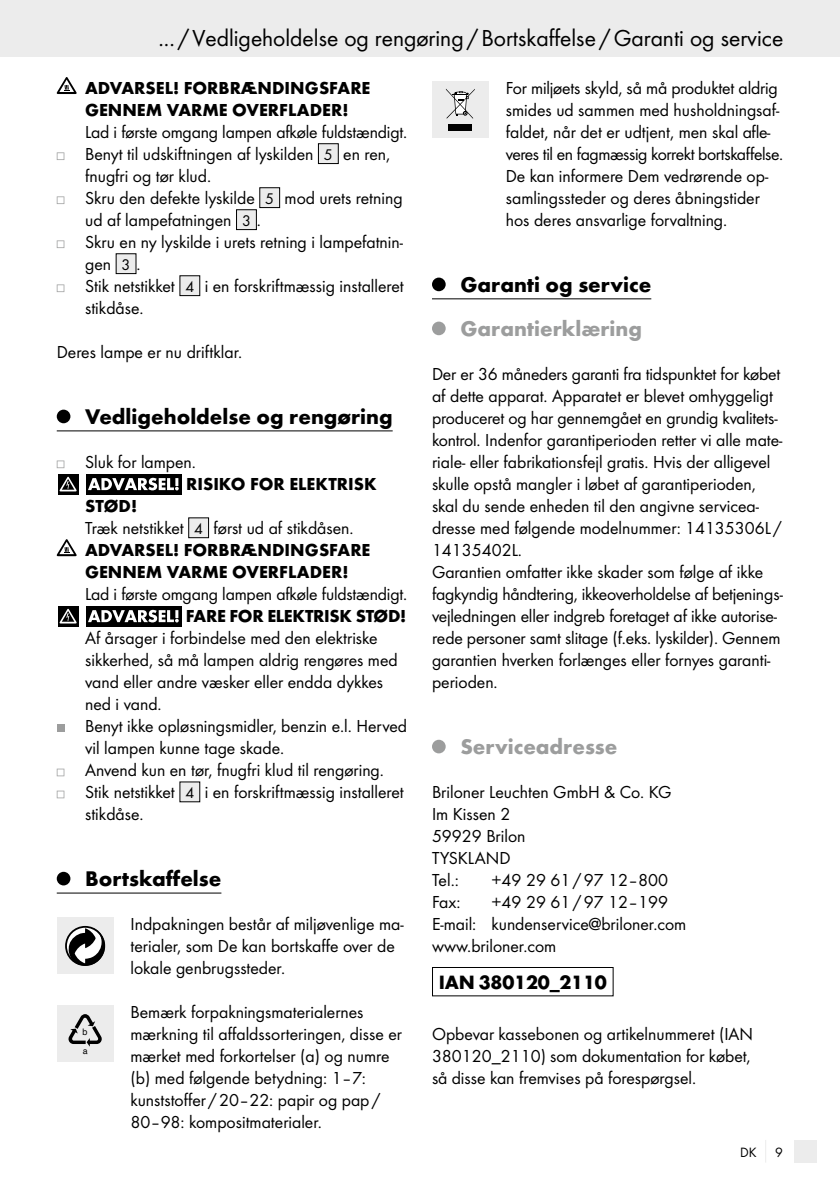
<style>
.page{position:relative;width:840px;height:1191px;background:#fff}
.page>*{position:absolute;margin:0;border:0;box-sizing:border-box;transform-origin:0 0}
.t1{font:24px "Futura Boo";color:#000}
.t2{font:700 22px "Futura";color:#000}
.t3{font:700 22px "Futura";color:#9c9d9d}
.t4{font:700 20px "Futura";letter-spacing:-.01em;color:#000}
.t5{font:18px/22px "Futura Boo";color:#000}
.t6{font:700 18px/22px "Futura";color:#000}
.t7{font:700 18px "Futura";letter-spacing:-.02em;color:#000}
.t8{font:14px "Futura Boo";color:#000}
.t9{font:9px "Helvetica";color:#000}
.t10{font:8.8px "Helvetica";color:#000}
.s1{font-size:16px}
</style>
<div class="page">
<div style="left:794px;top:1140px;width:22px;height:22px;background:#ececec"></div>
<div style="left:0;top:0;width:839px;height:57px;background:#ececec"></div>
<hr style="left:57px;top:430px;width:335px;height:1px;background:#000">
<hr style="left:57px;top:892px;width:164px;height:1px;background:#000">
<svg style="left:57px;top:77px;width:20px;height:17px"></svg>
<svg style="left:57px;top:152px;width:7px;height:8px"></svg>
<div style="left:318px;top:144px;width:20px;height:20px;background:#ececec"></div>
<div style="left:318px;top:143px;width:20px;height:21px;border:1px solid #000"></div>
<svg style="left:57px;top:196px;width:7px;height:8px"></svg>
<div style="left:259px;top:188px;width:20px;height:20px;background:#ececec"></div>
<div style="left:259px;top:187px;width:21px;height:21px;border:1px solid #000"></div>
<div style="left:236px;top:210px;width:20px;height:20px;background:#ececec"></div>
<div style="left:236px;top:209px;width:21px;height:21px;border:1px solid #000"></div>
<svg style="left:57px;top:240px;width:7px;height:8px"></svg>
<div style="left:116px;top:254px;width:20px;height:20px;background:#ececec"></div>
<div style="left:116px;top:253px;width:20px;height:21px;border:1px solid #000"></div>
<svg style="left:57px;top:284px;width:7px;height:8px"></svg>
<div style="left:180px;top:276px;width:20px;height:20px;background:#ececec"></div>
<div style="left:179px;top:275px;width:21px;height:21px;border:1px solid #000"></div>
<div style="left:57px;top:409px;width:13px;height:14px;background:#000;border-radius:50%"></div>
<svg style="left:57px;top:460px;width:7px;height:8px"></svg>
<svg style="left:58px;top:474px;width:20px;height:20px"></svg>
<svg style="left:60px;top:477px;width:17px;height:14px"></svg>
<div style="left:86px;top:474px;width:95px;height:20px;background:#000"></div>
<svg style="left:88px;top:478px;width:91px;height:12px"></svg>
<div style="left:188px;top:518px;width:20px;height:20px;background:#ececec"></div>
<div style="left:188px;top:517px;width:21px;height:21px;border:1px solid #000"></div>
<svg style="left:57px;top:539px;width:20px;height:17px"></svg>
<svg style="left:58px;top:606px;width:20px;height:20px"></svg>
<svg style="left:60px;top:609px;width:17px;height:14px"></svg>
<div style="left:86px;top:606px;width:95px;height:20px;background:#000"></div>
<svg style="left:88px;top:610px;width:91px;height:12px"></svg>
<div style="left:57px;top:724px;width:7px;height:8px;background:#9c9d9d"></div>
<svg style="left:57px;top:768px;width:7px;height:8px"></svg>
<svg style="left:57px;top:790px;width:7px;height:8px"></svg>
<div style="left:180px;top:782px;width:20px;height:20px;background:#ececec"></div>
<div style="left:57px;top:871px;width:13px;height:14px;background:#000;border-radius:50%"></div>
<div style="left:57px;top:917px;width:56px;height:57px;background:#ececec"></div>
<div style="left:65px;top:926px;width:40px;height:40px;border:2px solid #000;border-radius:50%"></div>
<svg style="left:67px;top:927px;width:38px;height:39px"></svg>
<div style="left:57px;top:1005px;width:56px;height:57px;background:#ececec"></div>
<svg style="left:68px;top:1014px;width:34px;height:32px"></svg>
<hr style="left:432px;top:298px;width:219px;height:1px;background:#000">
<div style="left:432px;top:81px;width:56px;height:57px;background:#ececec"></div>
<div style="left:448px;top:124px;width:24px;height:7px;background:#000"></div>
<svg style="left:445px;top:89px;width:29px;height:30px"></svg>
<div style="left:432px;top:277px;width:13px;height:14px;background:#000;border-radius:50%"></div>
<div style="left:432px;top:321px;width:13px;height:14px;background:#9c9d9d;border-radius:50%"></div>
<div style="left:432px;top:739px;width:13px;height:14px;background:#9c9d9d;border-radius:50%"></div>
<div style="left:432px;top:967px;width:181px;height:29px;border:1px solid #000"></div>
<h1 class="t1" style="left:158px;top:24px;width:626px">... /Vedligeholdelse og rengøring/Bortskaffelse /Garanti og service</h1>
<p class="t6" style="left:85px;top:77px;width:287px">ADVARSEL! FORBRÆNDINGSFARE<br>GENNEM VARME OVERFLADER!</p>
<p class="t5" style="left:85px;top:121px;width:323px">Lad i første omgang lampen afkøle fuldstændigt.<br>Benyt til udskiftningen af lyskilden <span class="s1">5</span> en ren, fnugfri og tør klud.<br>Skru den defekte lyskilde <span class="s1">5</span> mod urets retning ud af lampefatningen <span class="s1">3</span> .<br>Skru en ny lyskilde i urets retning i lampefatnin&shy;gen <span class="s1">3</span> .<br>Stik netstikket <span class="s1">4</span> i en forskriftmæssig installeret stikdåse.</p>
<p class="t5" style="left:57px;top:341px;width:187px">Deres lampe er nu driftklar.</p>
<p class="t5" style="left:505px;top:77px;width:279px">For miljøets skyld, så må produktet aldrig smides ud sammen med husholdningsaf&shy;faldet, når det er udtjent, men skal afle&shy;veres til en fagmæssig korrekt bortskaffelse.<br>De kan informere Dem vedrørende op&shy;samlingssteder og deres åbningstider hos deres ansvarlige forvaltning.</p>
<p class="t2" style="left:460px;top:271px;width:192px">Garanti og service</p>
<p class="t3" style="left:460px;top:315px;width:183px">Garantierklæring</p>
<p class="t5" style="left:432px;top:363px;width:352px">Der er 36 måneders garanti fra tidspunktet for købet af dette apparat. Apparatet er blevet omhyggeligt produceret og har gennemgået en grundig kvalitets&shy;kontrol. Indenfor garantiperioden retter vi alle mate&shy;riale- eller fabrikationsfejl gratis. Hvis der alligevel skulle opstå mangler i løbet af garantiperioden, skal du sende enheden til den angivne servicea&shy;dresse med følgende modelnummer: 14135306L / 14135402L.<br>Garantien omfatter ikke skader som følge af ikke fagkyndig håndtering, ikkeoverholdelse af betjenings&shy;vejledningen eller indgreb foretaget af ikke autorise&shy;rede personer samt slitage (f.eks. lyskilder). Gennem garantien hverken forlænges eller fornyes garanti&shy;perioden.</p>
<p class="t2" style="left:85px;top:403px;width:309px">Vedligeholdelse og rengøring</p>
<p class="t5" style="left:85px;top:451px;width:112px">Sluk for lampen.</p>
<p class="t6" style="left:186px;top:473px;width:192px">RISIKO FOR ELEKTRISK</p>
<p class="t6" style="left:85px;top:495px;width:53px">STØD!</p>
<p class="t5" style="left:85px;top:517px;width:270px">Træk netstikket <span class="s1">4</span> først ud af stikdåsen.</p>
<p class="t6" style="left:85px;top:539px;width:287px">ADVARSEL! FORBRÆNDINGSFARE<br>GENNEM VARME OVERFLADER!</p>
<p class="t5" style="left:85px;top:583px;width:323px">Lad i første omgang lampen afkøle fuldstændigt.</p>
<p class="t7" style="left:186px;top:605px;width:222px">FARE FOR ELEKTRISK STØD!</p>
<p class="t5" style="left:85px;top:627px;width:323px">Af årsager i forbindelse med den elektriske sikkerhed, så må lampen aldrig rengøres med vand eller andre væsker eller endda dykkes ned i vand.<br>Benyt ikke opløsningsmidler, benzin e.l. Herved vil lampen kunne tage skade.<br>Anvend kun en tør, fnugfri klud til rengøring.<br>Stik netstikket <span class="s1">4</span> i en forskriftmæssig installeret stikdåse.</p>
<p class="t3" style="left:460px;top:733px;width:158px">Serviceadresse</p>
<p class="t5" style="left:432px;top:781px;width:241px">Briloner Leuchten GmbH &amp; Co. KG<br>Im Kissen 2<br>59929 Brilon<br>TYSKLAND<br>Tel.:</p>
<p class="t2" style="left:85px;top:865px;width:138px">Bortskaffelse</p>
<p class="t5" style="left:130px;top:913px;width:274px">Indpakningen består af miljøvenlige ma&shy;terialer, som De kan bortskaffe over de lokale genbrugssteder.</p>
<p class="t5" style="left:491px;top:869px;width:178px">+49 29 61/97 12–800</p>
<p class="t5" style="left:432px;top:891px;width:256px;text-indent:60px">+49 29 61/97 12–199<br>E-mail: kundenservice@briloner.com www.briloner.com</p>
<p class="t4" style="left:438px;top:970px;width:170px">IAN 380120_2110</p>
<p class="t5" style="left:432px;top:1023px;width:322px">Opbevar kassebonen og artikelnummeret (IAN<br>380120_2110) som dokumentation for købet, så disse kan fremvises på forespørgsel.</p>
<p class="t5" style="left:432px;top:891px;width:30px">Fax:</p>
<p class="t5" style="left:130px;top:1001px;width:273px">Bemærk forpakningsmaterialernes mærkning til affaldssorteringen, disse er mærket med forkortelser (a) og numre (b) med følgende betydning: 1–7: kunststoffer /20–22: papir og pap/ 80–98: kompositmaterialer.</p>
<p class="t9" style="left:83px;top:1025px;width:7px">b</p>
<p class="t10" style="left:83px;top:1043px;width:6px">a</p>
<p class="t8" style="left:739px;top:1143px;width:18px">DK</p>
<p class="t8" style="left:774px;top:1143px;width:9px">9</p>
</div>
